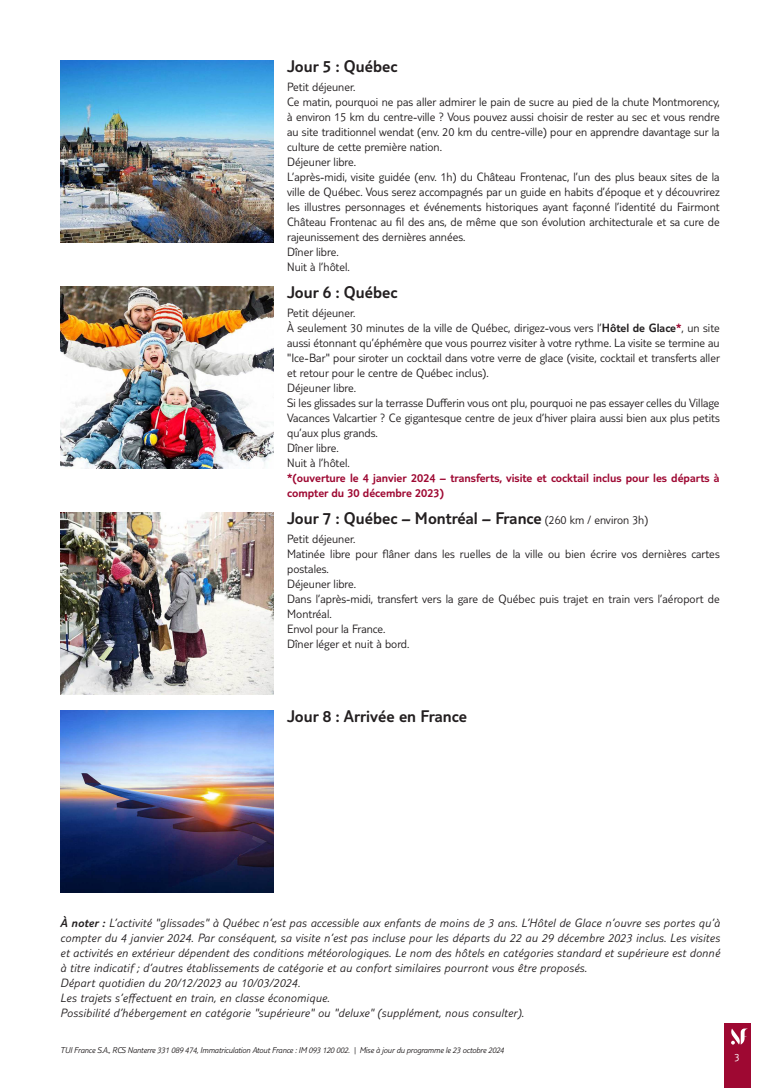
<style>
.page{position:relative;width:780px;height:1088px;background:#fff}
.page>*{position:absolute;margin:0;border:0;box-sizing:border-box;transform-origin:0 0}
.t1{font:300 17.5px "TUI Type";color:#231f20}
.t2{font:300 12.5px/15px "TUI Type";color:#231f20}
.t3{font:italic 300 12.5px/15px "TUI Type";letter-spacing:.02em;color:#231f20}
.t4{font:300 12.5px/15px "TUI Type";color:#9e0832}
.t5{font:300 11.25px "TUI Type";color:#fff}
.t6{font:italic 300 8.75px "TUI Type";letter-spacing:-.02em;color:#231f20}
.s1{font-style:inherit}
.s2{color:#9e0832}
.s3{font-size:12.5px}
</style>
<div class="page">
<div style="left:724px;top:1023px;width:26px;height:65px;background:#9e0832"></div>
<svg style="left:731px;top:1028px;width:17px;height:16px"></svg>
<img style="left:60px;top:60px;width:213px;height:182px">
<img style="left:60px;top:286px;width:213px;height:182px">
<img style="left:60px;top:512px;width:213px;height:182px">
<img style="left:60px;top:710px;width:213px;height:182px">
<h1 class="t1" style="left:287px;top:56px;width:112px">Jour 5 : Québec</h1>
<p class="t2" style="left:287px;top:79px;width:434px">Petit déjeuner.<br>Ce matin, pourquoi ne pas aller admirer le pain de sucre au pied de la chute Montmorency, à environ 15 km du centre-ville ? Vous pouvez aussi choisir de rester au sec et vous rendre au site traditionnel wendat (env. 20 km du centre-ville) pour en apprendre davantage sur la culture de cette première nation.<br>Déjeuner libre.<br>L’après-midi, visite guidée (env. 1h) du Château Frontenac, l’un des plus beaux sites de la ville de Québec. Vous serez accompagnés par un guide en habits d’époque et y découvrirez les illustres personnages et événements historiques ayant façonné l’identité du Fairmont Château Frontenac au fil des ans, de même que son évolution architecturale et sa cure de rajeunissement des dernières années.<br>Dîner libre.<br>Nuit à l’hôtel.</p>
<h1 class="t1" style="left:287px;top:282px;width:112px">Jour 6 : Québec</h1>
<p class="t2" style="left:287px;top:305px;width:434px">Petit déjeuner.<br>À seulement 30 minutes de la ville de Québec, dirigez-vous vers l’<span class="s1">Hôtel de Glace</span><span class="s2">*</span>, un site aussi étonnant qu’éphémère que vous pourrez visiter à votre rythme. La visite se termine au "Ice-Bar" pour siroter un cocktail dans votre verre de glace (visite, cocktail et transferts aller et retour pour le centre de Québec inclus).<br>Déjeuner libre.<br>Si les glissades sur la terrasse Dufferin vous ont plu, pourquoi ne pas essayer celles du Village Vacances Valcartier ? Ce gigantesque centre de jeux d’hiver plaira aussi bien aux plus petits qu’aux plus grands.<br>Dîner libre.<br>Nuit à l’hôtel.</p>
<p class="t4" style="left:287px;top:470px;width:434px">*(ouverture le 4 janvier 2024 – transferts, visite et cocktail inclus pour les départs à compter du 30 décembre 2023)</p>
<h1 class="t1" style="left:287px;top:508px;width:362px">Jour 7 : Québec – Montréal – France <span class="s3">(260 km / environ 3h)</span></h1>
<p class="t2" style="left:287px;top:531px;width:434px">Petit déjeuner.<br>Matinée libre pour flâner dans les ruelles de la ville ou bien écrire vos dernières cartes postales.<br>Déjeuner libre.<br>Dans l’après-midi, transfert vers la gare de Québec puis trajet en train vers l’aéroport de Montréal.<br>Envol pour la France.<br>Dîner léger et nuit à bord.</p>
<h1 class="t1" style="left:287px;top:706px;width:181px">Jour 8 : Arrivée en France</h1>
<p class="t3" style="left:60px;top:915px;width:661px"><span class="s1">À noter :</span> L’activité "glissades" à Québec n’est pas accessible aux enfants de moins de 3 ans. L’Hôtel de Glace n’ouvre ses portes qu’à compter du 4 janvier 2024. Par conséquent, sa visite n’est pas incluse pour les départs du 22 au 29 décembre 2023 inclus. Les visites et activités en extérieur dépendent des conditions météorologiques. Le nom des hôtels en catégories standard et supérieure est donné à titre indicatif ; d’autres établissements de catégorie et au confort similaires pourront vous être proposés.<br>Départ quotidien du 20/12/2023 au 10/03/2024.<br>Les trajets s’effectuent en train, en classe économique.<br>Possibilité d’hébergement en catégorie "supérieure" ou "deluxe" (supplément, nous consulter).</p>
<p class="t6" style="left:60px;top:1045px;width:445px">TUI France S.A., RCS Nanterre 331 089 474, Immatriculation Atout France : IM 093 120 002. | Mise à jour du programme le 23 octobre 2024</p>
<p class="t5" style="left:734px;top:1050px;width:7px">3</p>
</div>
